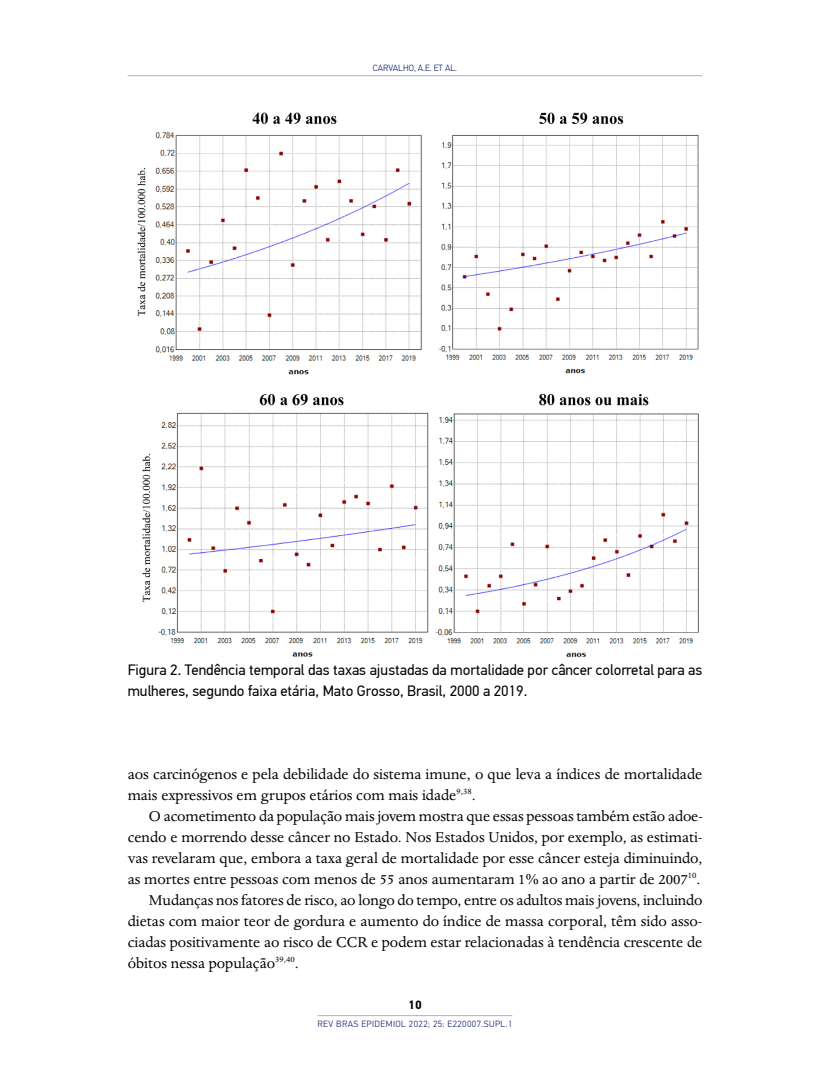
<style>
.page{position:relative;width:830px;height:1085px;background:#fff}
.page>*{position:absolute;margin:0;border:0;box-sizing:border-box;transform-origin:0 0}
.t1{font:16.5px/21px "Dante MT Std";color:#000}
.t2{font:15px/21px "PF Din Text Pro";color:#000}
.t3{font:700 12px "PF Din Text Pro";color:#000}
.t4{font:300 9px "PF Din Text Pro";letter-spacing:.05em;color:#1d2877}
.t5{font:300 9px "PF Din Text Pro";color:#1d2877}
</style>
<div class="page">
<hr style="left:128px;top:75px;width:574px;height:1px;background:#afaecf">
<hr style="left:317px;top:1015px;width:195px;height:1px;background:#afaecf">
<img style="left:137px;top:112px;width:562px;height:545px">
<p class="t5" style="left:373px;top:63px;width:85px">CARVALHO, A.E. ET AL.</p>
<p class="t2" style="left:128px;top:659px;width:576px">Figura 2. Tendência temporal das taxas ajustadas da mortalidade por câncer colorretal para as mulheres, segundo faixa etária, Mato Grosso, Brasil, 2000 a 2019.</p>
<p class="t1" style="left:128px;top:763px;width:576px">aos carcinógenos e pela debilidade do sistema imune, o que leva a índices de mortalidade mais expressivos em grupos etários com mais idade<sup>9,38</sup>.</p>
<p class="t1" style="left:149px;top:805px;width:555px">O acometimento da população mais jovem mostra que essas pessoas também estão adoe-</p>
<p class="t1" style="left:128px;top:826px;width:576px">cendo e morrendo desse câncer no Estado. Nos Estados Unidos, por exemplo, as estimati-</p>
<p class="t1" style="left:128px;top:847px;width:576px">vas revelaram que, embora a taxa geral de mortalidade por esse câncer esteja diminuindo,</p>
<p class="t1" style="left:128px;top:868px;width:574px">as mortes entre pessoas com menos de 55 anos aumentaram 1% ao ano a partir de 2007<sup>10</sup>.</p>
<p class="t1" style="left:149px;top:889px;width:555px">Mudanças nos fatores de risco, ao longo do tempo, entre os adultos mais jovens, incluindo</p>
<p class="t1" style="left:128px;top:910px;width:575px">dietas com maior teor de gordura e aumento do índice de massa corporal, têm sido asso-</p>
<p class="t1" style="left:128px;top:931px;width:576px">ciadas positivamente ao risco de CCR e podem estar relacionadas à tendência crescente de</p>
<p class="t1" style="left:128px;top:952px;width:172px">óbitos nessa população<sup>39,40</sup>.</p>
<p class="t3" style="left:408px;top:997px;width:15px">10</p>
<p class="t4" style="left:317px;top:1018px;width:196px">REV BRAS EPIDEMIOL 2022; 25: E220007.SUPL.1</p>
</div>
